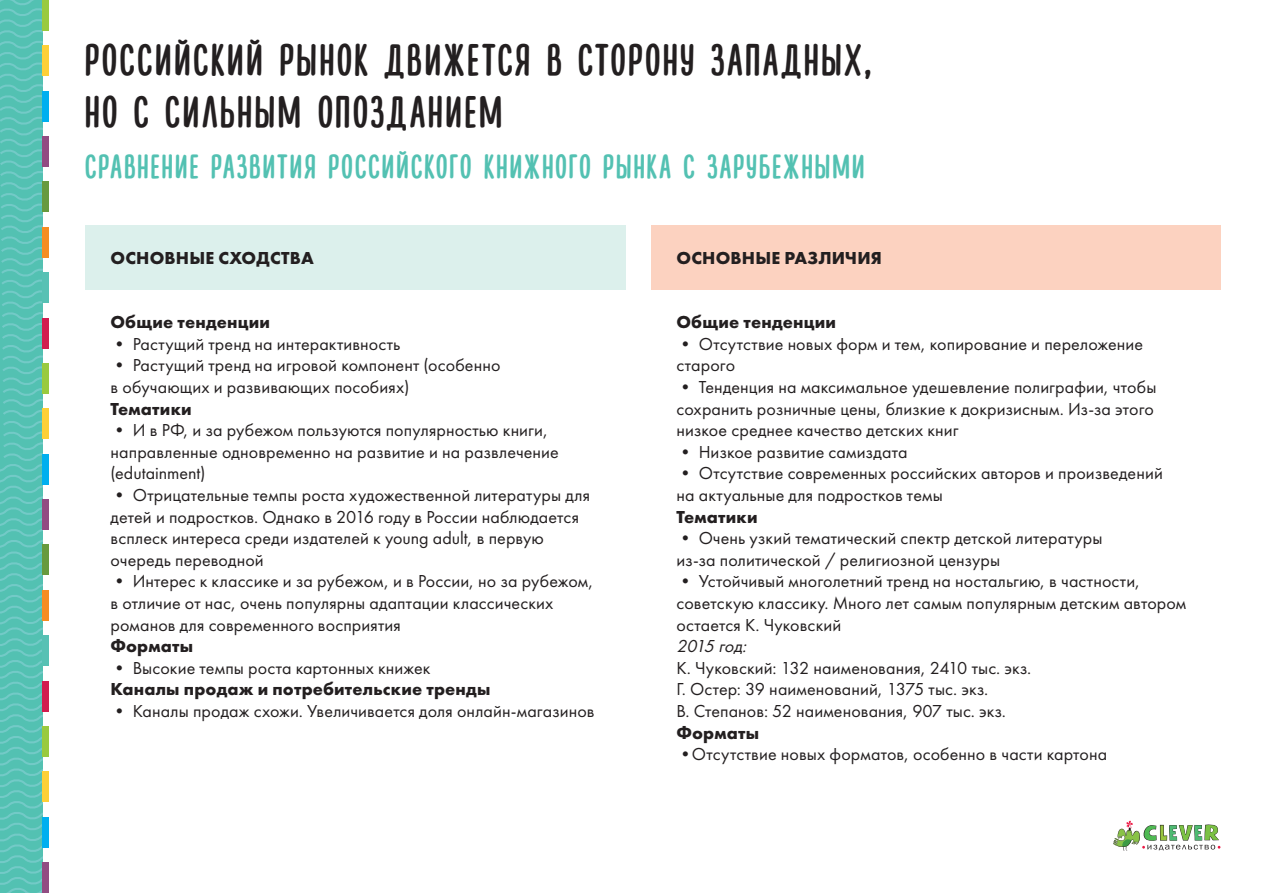
<style>
.page{position:relative;width:1263px;height:893px;background:#fff}
.page>*{position:absolute;margin:0;border:0;box-sizing:border-box;transform-origin:0 0}
.t1{font:700 43.5px/52.2px "Lifehack Sans";letter-spacing:.065em;color:#231f20}
.t2{font:700 33px "Lifehack Sans";letter-spacing:.065em;color:#53c1b2}
.t3{font:18px/21.6px "Futura New";letter-spacing:.005em;color:#231f20}
.t4{font:700 18px "Futura New";letter-spacing:.01em;color:#231f20}
.t5{font:italic 18px "Futura New";color:#231f20}
.s1{font-weight:700}
</style>
<div class="page">
<svg style="left:0;top:0;width:43px;height:893px;background:#5ac2b4"></svg>
<div style="left:43px;top:862px;width:6px;height:31px;background:#924c82"></div>
<div style="left:43px;top:817px;width:6px;height:31px;background:#00afef"></div>
<div style="left:43px;top:771px;width:6px;height:31px;background:#fdd037"></div>
<div style="left:43px;top:726px;width:6px;height:31px;background:#99ca3f"></div>
<div style="left:43px;top:681px;width:6px;height:30px;background:#d11d4f"></div>
<div style="left:43px;top:635px;width:6px;height:31px;background:#57c1b4"></div>
<div style="left:43px;top:590px;width:6px;height:31px;background:#f68d22"></div>
<div style="left:43px;top:544px;width:6px;height:31px;background:#679a3e"></div>
<div style="left:43px;top:499px;width:6px;height:31px;background:#924c82"></div>
<div style="left:43px;top:454px;width:6px;height:31px;background:#00afef"></div>
<div style="left:43px;top:408px;width:6px;height:31px;background:#fdd037"></div>
<div style="left:43px;top:363px;width:6px;height:31px;background:#99ca3f"></div>
<div style="left:43px;top:318px;width:6px;height:31px;background:#d11d4f"></div>
<div style="left:43px;top:272px;width:6px;height:31px;background:#57c1b4"></div>
<div style="left:43px;top:227px;width:6px;height:31px;background:#f68d22"></div>
<div style="left:43px;top:181px;width:6px;height:31px;background:#679a3e"></div>
<div style="left:43px;top:136px;width:6px;height:31px;background:#924c82"></div>
<div style="left:43px;top:91px;width:6px;height:31px;background:#00afef"></div>
<div style="left:43px;top:45px;width:6px;height:31px;background:#fdd037"></div>
<div style="left:43px;top:0;width:6px;height:31px;background:#99ca3f"></div>
<svg style="left:1113px;top:820px;width:107px;height:31px"></svg>
<div style="left:651px;top:225px;width:569px;height:64px;background:#fcd2c0"></div>
<div style="left:85px;top:225px;width:540px;height:64px;background:#dcf0ec"></div>
<p class="t1" style="left:85px;top:36px;width:787px">РОССИЙСКИЙ РЫНОК ДВИЖЕТСЯ В СТОРОНУ ЗАПАДНЫХ,<br>НО С СИЛЬНЫМ ОПОЗДАНИЕМ</p>
<p class="t2" style="left:85px;top:149px;width:781px">СРАВНЕНИЕ РАЗВИТИЯ РОССИЙСКОГО КНИЖНОГО РЫНКА С ЗАРУБЕЖНЫМИ</p>
<p class="t4" style="left:111px;top:246px;width:205px">ОСНОВНЫЕ СХОДСТВА</p>
<p class="t4" style="left:111px;top:310px;width:161px">Общие тенденции</p>
<p class="t3" style="left:111px;top:333px;width:291px">• Растущий тренд на интерактивность</p>
<p class="t3" style="left:111px;top:354px;width:391px">• Растущий тренд на игровой компонент (особенно в обучающих и развивающих пособиях)</p>
<p class="t4" style="left:111px;top:397px;width:83px">Тематики</p>
<p class="t3" style="left:111px;top:419px;width:450px">• И в РФ, и за рубежом пользуются популярностью книги, направленные одновременно на развитие и на развлечение (edutainment)</p>
<p class="t3" style="left:111px;top:484px;width:481px">• Отрицательные темпы роста художественной литературы для детей и подростков. Однако в 2016 году в России наблюдается всплеск интереса среди издателей к young adult, в первую очередь переводной</p>
<p class="t3" style="left:111px;top:570px;width:484px">• Интерес к классике и за рубежом, и в России, но за рубежом, в отличие от нас, очень популярны адаптации классических романов для современного восприятия</p>
<p class="t4" style="left:111px;top:634px;width:84px">Форматы</p>
<p class="t3" style="left:111px;top:657px;width:321px">• Высокие темпы роста картонных книжек</p>
<p class="t4" style="left:111px;top:678px;width:382px">Каналы продаж и потребительские тренды</p>
<p class="t3" style="left:111px;top:700px;width:486px">• Каналы продаж схожи. Увеличивается доля онлайн-магазинов</p>
<p class="t4" style="left:677px;top:246px;width:207px">ОСНОВНЫЕ РАЗЛИЧИЯ</p>
<p class="t4" style="left:676px;top:310px;width:161px">Общие тенденции</p>
<p class="t3" style="left:676px;top:333px;width:468px">• Отсутствие новых форм и тем, копирование и переложение старого</p>
<p class="t3" style="left:676px;top:376px;width:481px">• Тенденция на максимальное удешевление полиграфии, чтобы сохранить розничные цены, близкие к докризисным. Из-за этого низкое среднее качество детских книг</p>
<p class="t3" style="left:676px;top:441px;width:233px">• Низкое развитие самиздата</p>
<p class="t3" style="left:676px;top:462px;width:488px">• Отсутствие современных российских авторов и произведений на актуальные для подростков темы</p>
<p class="t4" style="left:676px;top:505px;width:83px">Тематики</p>
<p class="t3" style="left:676px;top:527px;width:428px"><span class="s1">•</span> Очень узкий тематический спектр детской литературы из‑за политической / религиозной цензуры</p>
<p class="t3" style="left:676px;top:570px;width:511px">• Устойчивый многолетний тренд на ностальгию, в частности, советскую классику. Много лет самым популярным детским автором остается К. Чуковский</p>
<p class="t5" style="left:676px;top:635px;width:75px">2015 год:</p>
<p class="t3" style="left:676px;top:657px;width:356px">К. Чуковский: 132 наименования, 2410 тыс. экз.</p>
<p class="t3" style="left:676px;top:678px;width:313px">Г. Остер: 39 наименований, 1375 тыс. экз.</p>
<p class="t3" style="left:676px;top:700px;width:331px">В. Степанов: 52 наименования, 907 тыс. экз.</p>
<p class="t4" style="left:676px;top:721px;width:84px">Форматы</p>
<p class="t3" style="left:676px;top:743px;width:432px">•Отсутствие новых форматов, особенно в части картона</p>
</div>
